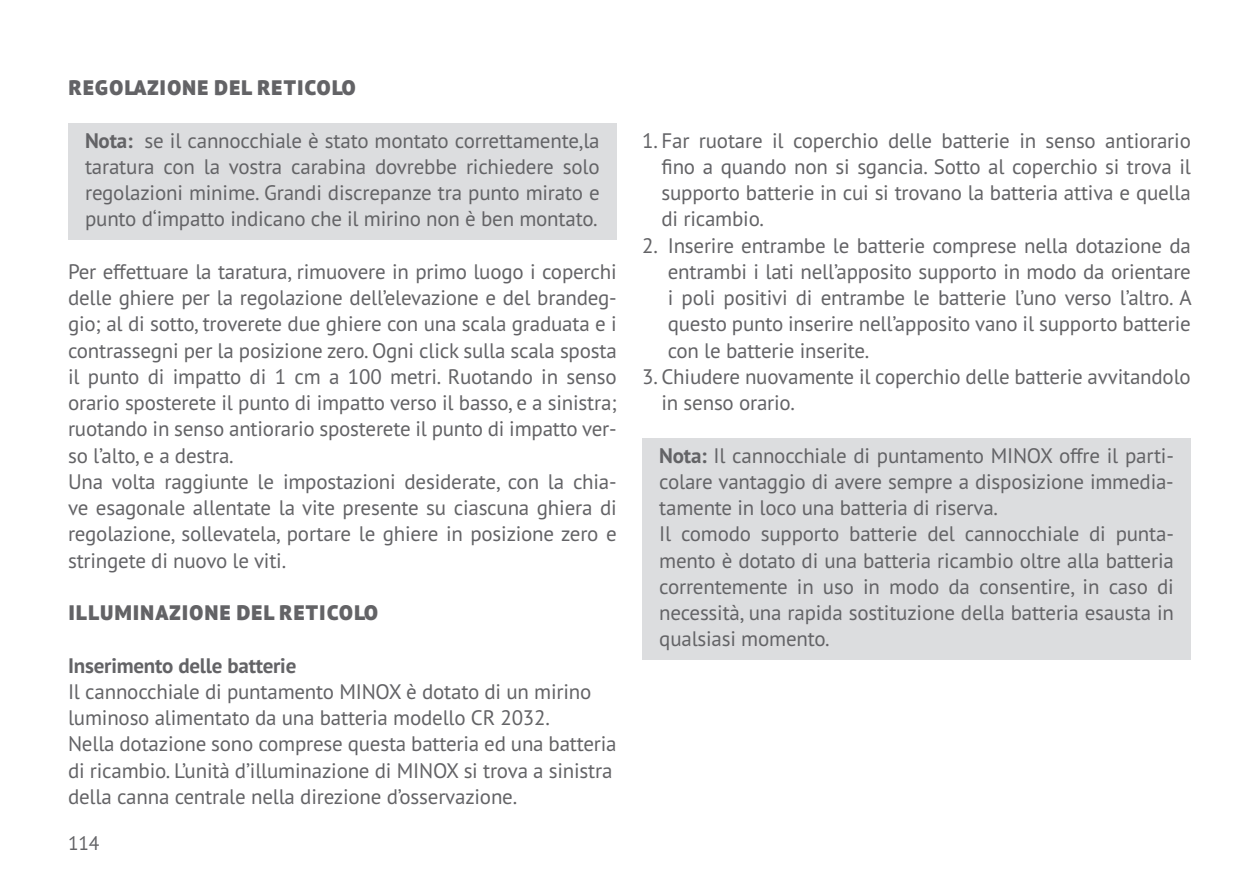
<style>
.page{position:relative;width:1259px;height:893px;background:#fff}
.page>*{position:absolute;margin:0;border:0;box-sizing:border-box;transform-origin:0 0}
.t1{font:21px/26.4px "PT Sans Pro";letter-spacing:-.01em;color:#636366}
.t2{font:900 21px "PT Sans Pro";letter-spacing:.07em;color:#636366}
.t3{font:700 21px "PT Sans Pro";letter-spacing:-.01em;color:#636366}
.t4{font:19.5px "PT Sans Pro";color:#636366}
.s1{font-weight:700}
</style>
<div class="page">
<div style="left:68px;top:124px;width:549px;height:116px;background:#dcdddf"></div>
<div style="left:642px;top:439px;width:549px;height:89px;background:#dcdddf"></div>
<div style="left:642px;top:517px;width:549px;height:143px;background:#dcdddf"></div>
<p class="t2" style="left:69px;top:74px;width:288px">REGOLAZIONE DEL RETICOLO</p>
<p class="t1" style="left:85px;top:126px;width:516px;text-align:justify"><span class="s1">Nota:</span> se il cannocchiale è stato montato correttamente,la taratura con la vostra carabina dovrebbe richiedere solo regolazioni minime. Grandi discrepanze tra punto mirato e punto d‘impatto indicano che il mirino non è ben montato.</p>
<p class="t1" style="left:68px;top:258px;width:550px">Per effettuare la taratura, rimuovere in primo luogo i coperchi delle ghiere per la regolazione dell’elevazione e del brandeg&shy;gio; al di sotto, troverete due ghiere con una scala graduata e i contrassegni per la posizione zero. Ogni click sulla scala sposta il punto di impatto di 1 cm a 100 metri. Ruotando in senso orario sposterete il punto di impatto verso il basso, e a sinistra; ruotando in senso antiorario sposterete il punto di impatto ver&shy;so l’alto, e a destra.<br>Una volta raggiunte le impostazioni desiderate, con la chia&shy;ve esagonale allentate la vite presente su ciascuna ghiera di regolazione, sollevatela, portare le ghiere in posizione zero e stringete di nuovo le viti.</p>
<p class="t2" style="left:69px;top:599px;width:310px">ILLUMINAZIONE DEL RETICOLO</p>
<p class="t3" style="left:68px;top:651px;width:230px">Inserimento delle batterie</p>
<p class="t1" style="left:68px;top:678px;width:550px">Il cannocchiale di puntamento MINOX è dotato di un mirino luminoso alimentato da una batteria modello CR 2032.<br>Nella dotazione sono comprese questa batteria ed una batteria di ricambio. L’unità d’illuminazione di MINOX si trova a sinistra della canna centrale nella direzione d’osservazione.</p>
<p class="t4" style="left:68px;top:830px;width:33px">114</p>
<p class="t1" style="left:661px;top:126px;width:531px;text-align:justify;text-indent:-19px">1. Far ruotare il coperchio delle batterie in senso antiorario fino a quando non si sgancia. Sotto al coperchio si trova il supporto batterie in cui si trovano la batteria attiva e quella di ricambio.</p>
<p class="t1" style="left:668px;top:231px;width:525px;text-align:justify;text-indent:-26px">2. Inserire entrambe le batterie comprese nella dotazione da entrambi i lati nell’apposito supporto in modo da orientare i poli positivi di entrambe le batterie l’uno verso l’altro. A questo punto inserire nell’apposito vano il supporto batterie con le batterie inserite.</p>
<p class="t1" style="left:661px;top:363px;width:531px;text-indent:-19px">3. Chiudere nuovamente il coperchio delle batterie avvitandolo in senso orario.</p>
<p class="t1" style="left:659px;top:441px;width:516px"><span class="s1">Nota:</span> Il cannocchiale di puntamento MINOX offre il parti&shy;colare vantaggio di avere sempre a disposizione immedia&shy;tamente in loco una batteria di riserva.<br>Il comodo supporto batterie del cannocchiale di punta&shy;mento è dotato di una batteria ricambio oltre alla batteria correntemente in uso in modo da consentire, in caso di necessità, una rapida sostituzione della batteria esausta in qualsiasi momento.</p>
</div>
